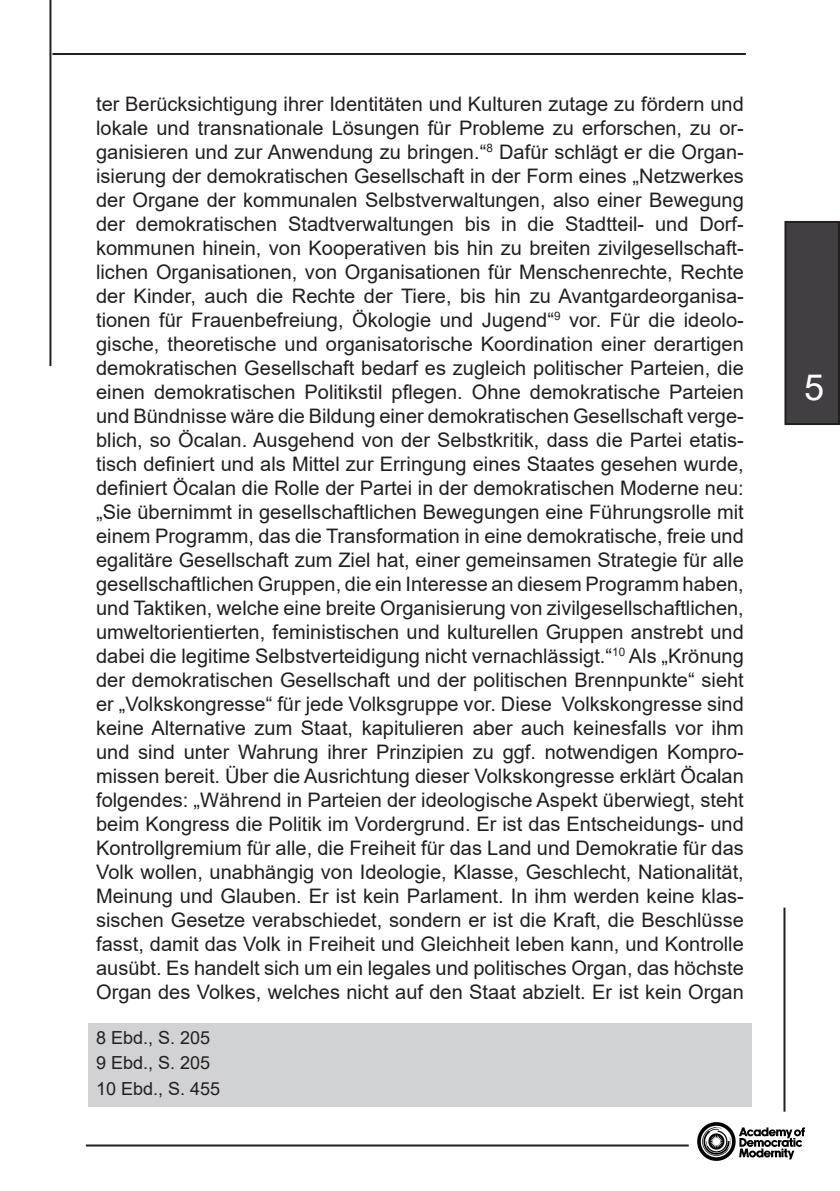
<style>
.page{position:relative;width:840px;height:1191px;background:#fff}
.page>*{position:absolute;margin:0;border:0;box-sizing:border-box;transform-origin:0 0}
.t1{font:36px "Arial";color:#fff}
.t2{font:20px/24px "Arial";color:#231f20;text-align:justify}
.Footnote{font:18px "Arial";color:#231f20}
</style>
<div class="page">
<div style="left:785px;top:222px;width:53px;height:202px;background:#413f41"></div>
<div style="left:784px;top:221px;width:55px;height:204px;border:2px solid #231f20"></div>
<img style="left:697px;top:1111px;width:108px;height:50px">
<hr style="left:52px;top:53px;width:693px;height:2px;background:#231f20">
<hr style="left:49px;top:0;width:2px;height:366px;background:#231f20">
<hr style="left:86px;top:1144px;width:602px;height:2px;background:#231f20">
<hr style="left:783px;top:907px;width:2px;height:204px;background:#231f20">
<div style="left:88px;top:1022px;width:663px;height:33px;background:#d1d2d4"></div>
<div style="left:88px;top:1048px;width:663px;height:33px;background:#d1d2d4"></div>
<div style="left:88px;top:1073px;width:663px;height:33px;background:#d1d2d4"></div>
<p class="t2" style="left:96px;top:91px;width:649px">ter Berücksichtigung ihrer Identitäten und Kulturen zutage zu fördern und lokale und transnationale Lösungen für Probleme zu erforschen, zu or&shy;ganisieren und zur Anwendung zu bringen.“<sup>8</sup> Dafür schlägt er die Organ&shy;isierung der demokratischen Gesellschaft in der Form eines „Netzwerkes der Organe der kommunalen Selbstverwaltungen, also einer Bewegung der demokratischen Stadtverwaltungen bis in die Stadtteil- und Dorf&shy;kommunen hinein, von Kooperativen bis hin zu breiten zivilgesellschaft&shy;lichen Organisationen, von Organisationen für Menschenrechte, Rechte der Kinder, auch die Rechte der Tiere, bis hin zu Avantgardeorganisa&shy;tionen für Frauenbefreiung, Ökologie und Jugend“<sup>9</sup> vor. Für die ideolo&shy;gische, theoretische und organisatorische Koordination einer derartigen demokratischen Gesellschaft bedarf es zugleich politischer Parteien, die einen demokratischen Politikstil pflegen. Ohne demokratische Parteien und Bündnisse wäre die Bildung einer demokratischen Gesellschaft verge&shy;blich, so Öcalan. Ausgehend von der Selbstkritik, dass die Partei etatis&shy;tisch definiert und als Mittel zur Erringung eines Staates gesehen wurde, definiert Öcalan die Rolle der Partei in der demokratischen Moderne neu: „Sie übernimmt in gesellschaftlichen Bewegungen eine Führungsrolle mit einem Programm, das die Transformation in eine demokratische, freie und egalitäre Gesellschaft zum Ziel hat, einer gemeinsamen Strategie für alle gesellschaftlichen Gruppen, die ein Interesse an diesem Programm haben, und Taktiken, welche eine breite Organisierung von zivilgesellschaftlichen, umweltorientierten, feministischen und kulturellen Gruppen anstrebt und dabei die legitime Selbstverteidigung nicht vernachlässigt.“<sup>10</sup> Als „Krönung der demokratischen Gesellschaft und der politischen Brennpunkte“ sieht er „Volkskongresse“ für jede Volksgruppe vor. Diese Volkskongresse sind keine Alternative zum Staat, kapitulieren aber auch keinesfalls vor ihm und sind unter Wahrung ihrer Prinzipien zu ggf. notwendigen Kompro&shy;missen bereit. Über die Ausrichtung dieser Volkskongresse erklärt Öcalan folgendes: „Während in Parteien der ideologische Aspekt überwiegt, steht beim Kongress die Politik im Vordergrund. Er ist das Entscheidungs- und Kontrollgremium für alle, die Freiheit für das Land und Demokratie für das Volk wollen, unabhängig von Ideologie, Klasse, Geschlecht, Nationalität, Meinung und Glauben. Er ist kein Parlament. In ihm werden keine klas&shy;sischen Gesetze verabschiedet, sondern er ist die Kraft, die Beschlüsse fasst, damit das Volk in Freiheit und Gleichheit leben kann, und Kontrolle ausübt. Es handelt sich um ein legales und politisches Organ, das höchste Organ des Volkes, welches nicht auf den Staat abzielt. Er ist kein Organ</p>
<p class="Footnote" style="left:96px;top:1025px;width:116px">8 Ebd., S. 205</p>
<p class="Footnote" style="left:96px;top:1050px;width:116px">9 Ebd., S. 205</p>
<p class="Footnote" style="left:96px;top:1076px;width:126px">10 Ebd., S. 455</p>
<h1 class="t1" style="left:803px;top:362px;width:22px">5</h1>
</div>
